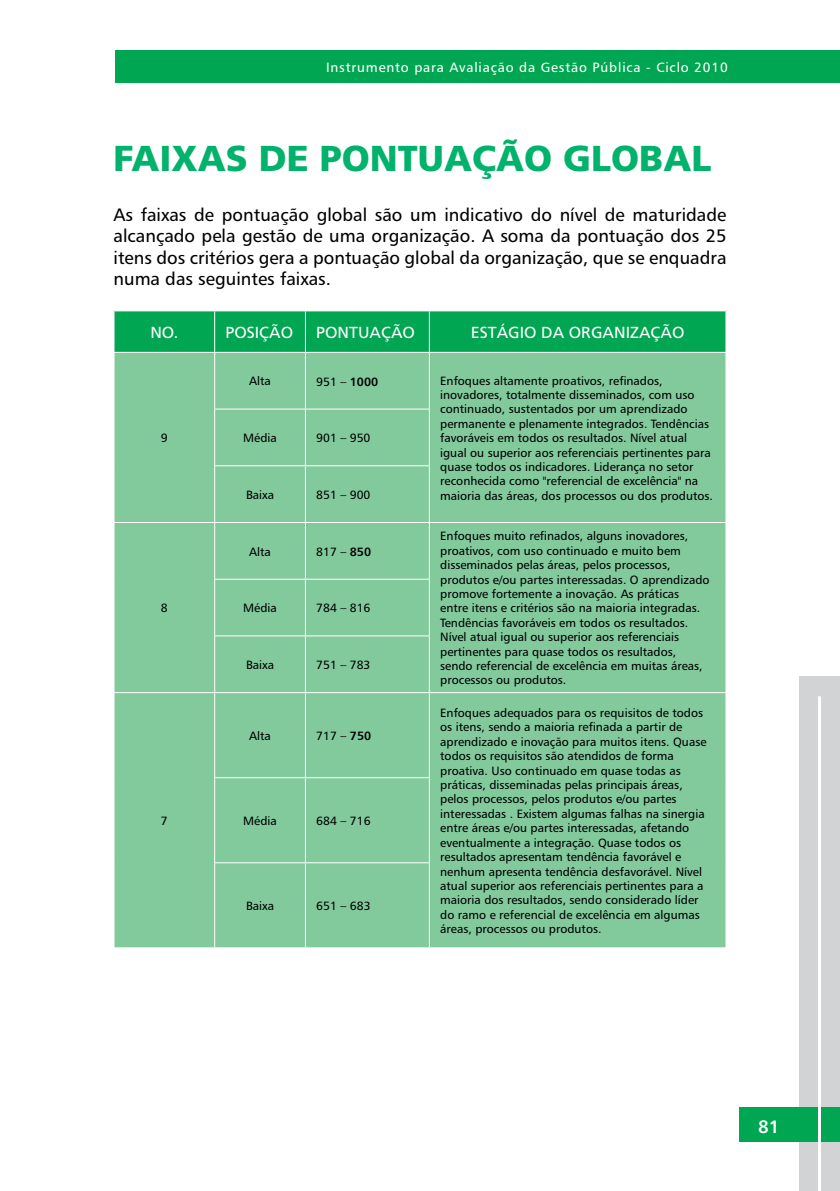
<style>
.page{position:relative;width:840px;height:1191px;background:#fff}
.page>*{position:absolute;margin:0;border:0;box-sizing:border-box;transform-origin:0 0}
.t1{font:900 36px "Frutiger";color:#00b26b}
.t2{font:18px/21.6px "Humanist 777 BT Roman B";color:#000;text-align:justify}
.t3{font:18px "Humanist 777 BT Bold B";color:#fff}
.t4{font:16px "Frutiger";color:#fff}
.t5{font:13.6px "Humanist 777 BT Roman B";letter-spacing:.06em;color:#fff}
.t6{font:12px/14.4px "Humanist 777 BT Roman B";color:#000}
.s1{font-family:"Humanist 777 BT Bold B"}
</style>
<div class="page">
<div style="left:115px;top:50px;width:724px;height:33px;background:#00a651"></div>
<div style="left:798px;top:676px;width:41px;height:515px;background:#d1d3d4"></div>
<div style="left:738px;top:1107px;width:101px;height:34px;background:#00a651"></div>
<hr style="left:817px;top:696px;width:3px;height:495px;background:#fff">
<div style="left:114px;top:311px;width:611px;height:41px;background:#00a651"></div>
<div style="left:114px;top:353px;width:611px;height:594px;background:#82ca9c"></div>
<hr style="left:214px;top:311px;width:1px;height:41px;background:#fff">
<hr style="left:305px;top:311px;width:1px;height:41px;background:#fff">
<hr style="left:428px;top:311px;width:1px;height:41px;background:#fff">
<hr style="left:113px;top:522px;width:101px;height:1px;background:#fff">
<hr style="left:214px;top:523px;width:1px;height:55px;background:#fff">
<hr style="left:305px;top:523px;width:1px;height:55px;background:#fff">
<hr style="left:429px;top:522px;width:297px;height:1px;background:#fff">
<hr style="left:428px;top:523px;width:1px;height:55px;background:#fff">
<hr style="left:113px;top:692px;width:101px;height:1px;background:#fff">
<hr style="left:214px;top:693px;width:1px;height:84px;background:#fff">
<hr style="left:305px;top:693px;width:1px;height:84px;background:#fff">
<hr style="left:429px;top:692px;width:297px;height:1px;background:#fff">
<hr style="left:428px;top:693px;width:1px;height:84px;background:#fff">
<hr style="left:214px;top:409px;width:1px;height:56px;background:#fff">
<hr style="left:214px;top:465px;width:91px;height:1px;background:#fff">
<hr style="left:214px;top:466px;width:1px;height:56px;background:#fff">
<hr style="left:214px;top:522px;width:91px;height:1px;background:#fff">
<hr style="left:305px;top:466px;width:1px;height:56px;background:#fff">
<hr style="left:428px;top:466px;width:1px;height:56px;background:#fff">
<hr style="left:305px;top:522px;width:124px;height:1px;background:#fff">
<hr style="left:214px;top:578px;width:91px;height:1px;background:#fff">
<hr style="left:214px;top:579px;width:1px;height:56px;background:#fff">
<hr style="left:305px;top:578px;width:124px;height:1px;background:#fff">
<hr style="left:305px;top:579px;width:1px;height:56px;background:#fff">
<hr style="left:428px;top:579px;width:1px;height:56px;background:#fff">
<hr style="left:214px;top:635px;width:91px;height:1px;background:#fff">
<hr style="left:214px;top:636px;width:1px;height:56px;background:#fff">
<hr style="left:214px;top:692px;width:91px;height:1px;background:#fff">
<hr style="left:305px;top:635px;width:124px;height:1px;background:#fff">
<hr style="left:305px;top:636px;width:1px;height:56px;background:#fff">
<hr style="left:428px;top:636px;width:1px;height:56px;background:#fff">
<hr style="left:305px;top:692px;width:124px;height:1px;background:#fff">
<hr style="left:214px;top:777px;width:91px;height:1px;background:#fff">
<hr style="left:214px;top:778px;width:1px;height:84px;background:#fff">
<hr style="left:214px;top:862px;width:91px;height:1px;background:#fff">
<hr style="left:214px;top:863px;width:1px;height:84px;background:#fff">
<hr style="left:214px;top:353px;width:1px;height:55px;background:#fff">
<hr style="left:214px;top:408px;width:91px;height:1px;background:#fff">
<hr style="left:305px;top:863px;width:1px;height:84px;background:#fff">
<hr style="left:428px;top:863px;width:1px;height:84px;background:#fff">
<hr style="left:305px;top:353px;width:1px;height:55px;background:#fff">
<hr style="left:428px;top:353px;width:1px;height:55px;background:#fff">
<hr style="left:305px;top:408px;width:124px;height:1px;background:#fff">
<hr style="left:305px;top:409px;width:1px;height:56px;background:#fff">
<hr style="left:428px;top:409px;width:1px;height:56px;background:#fff">
<hr style="left:305px;top:465px;width:124px;height:1px;background:#fff">
<hr style="left:305px;top:777px;width:124px;height:1px;background:#fff">
<hr style="left:305px;top:778px;width:1px;height:84px;background:#fff">
<hr style="left:428px;top:778px;width:1px;height:84px;background:#fff">
<hr style="left:305px;top:862px;width:124px;height:1px;background:#fff">
<p class="t5" style="left:326px;top:59px;width:403px">Instrumento para Avaliação da Gestão Pública - Ciclo 2010</p>
<h1 class="t1" style="left:113px;top:136px;width:599px">FAIXAS DE PONTUAÇÃO GLOBAL</h1>
<p class="t2" style="left:113px;top:203px;width:614px">As faixas de pontuação global são um indicativo do nível de maturidade alcançado pela gestão de uma organização. A soma da pontuação dos 25 itens dos critérios gera a pontuação global da organização, que se enquadra numa das seguintes faixas.</p>
<h3 class="t4" style="left:150px;top:323px;width:29px">NO.</h3>
<h3 class="t4" style="left:225px;top:323px;width:69px">POSI ÇÃO</h3>
<h3 class="t4" style="left:316px;top:323px;width:100px">PONTUAÇÃO</h3>
<h3 class="t4" style="left:470px;top:323px;width:215px">ESTÁGIO DA ORGANI ZAÇÃO</h3>
<p class="t6" style="left:161px;top:430px;width:8px">9</p>
<p class="t6" style="left:249px;top:374px;width:23px">Alta</p>
<p class="t6" style="left:316px;top:374px;width:64px">951 – <span class="s1">1000</span></p>
<p class="t6" style="left:440px;top:373px;width:274px">Enfoques altamente proativos, refinados, inovadores, totalmente disseminados, com uso continuado, sustentados por um aprendizado permanente e plenamente integrados. Tendências favoráveis em todos os resultados. Nível atual igual ou superior aos referenciais pertinentes para quase todos os indicadores. Liderança no setor reconhecida como "referencial de excelência" na maioria das áreas, dos processos ou dos produtos.</p>
<p class="t6" style="left:243px;top:430px;width:35px">Média</p>
<p class="t6" style="left:316px;top:430px;width:56px">901 – 950</p>
<p class="t6" style="left:246px;top:487px;width:30px">Baixa</p>
<p class="t6" style="left:316px;top:487px;width:56px">851 – 900</p>
<p class="t6" style="left:161px;top:601px;width:8px">8</p>
<p class="t6" style="left:249px;top:544px;width:23px">Alta</p>
<p class="t6" style="left:316px;top:544px;width:56px">817 – <span class="s1">850</span></p>
<p class="t6" style="left:243px;top:601px;width:35px">Média</p>
<p class="t6" style="left:316px;top:601px;width:56px">784 – 816</p>
<p class="t6" style="left:246px;top:657px;width:30px">Baixa</p>
<p class="t6" style="left:316px;top:657px;width:56px">751 – 783</p>
<p class="t6" style="left:440px;top:529px;width:271px">Enfoques muito refinados, alguns inovadores, proativos, com uso continuado e muito bem disseminados pelas áreas, pelos processos, produtos e/ou partes interessadas. O aprendizado promove fortemente a inovação. As práticas entre itens e critérios são na maioria integradas.<br>Tendências favoráveis em todos os resultados.<br>Nível atual igual ou superior aos referenciais pertinentes para quase todos os resultados, sendo referencial de excelência em muitas áreas, processos ou produtos.</p>
<p class="t6" style="left:161px;top:813px;width:8px">7</p>
<p class="t6" style="left:249px;top:728px;width:23px">Alta</p>
<p class="t6" style="left:316px;top:728px;width:56px">717 – <span class="s1">750</span></p>
<p class="t6" style="left:243px;top:813px;width:35px">Média</p>
<p class="t6" style="left:316px;top:813px;width:56px">684 – 716</p>
<p class="t6" style="left:246px;top:898px;width:30px">Baixa</p>
<p class="t6" style="left:316px;top:898px;width:56px">651 – 683</p>
<p class="t6" style="left:440px;top:705px;width:268px">Enfoques adequados para os requisitos de todos os itens, sendo a maioria refinada a partir de aprendizado e inovação para muitos itens. Quase todos os requisitos são atendidos de forma proativa. Uso continuado em quase todas as práticas, disseminadas pelas principais áreas, pelos processos, pelos produtos e/ou partes interessadas . Existem algumas falhas na sinergia entre áreas e/ou partes interessadas, afetando eventualmente a integração. Quase todos os resultados apresentam tendência favorável e nenhum apresenta tendência desfavorável. Nível atual superior aos referenciais pertinentes para a maioria dos resultados, sendo considerado líder do ramo e referencial de excelência em algumas áreas, processos ou produtos.</p>
<h2 class="t3" style="left:757px;top:1115px;width:23px">81</h2>
</div>
